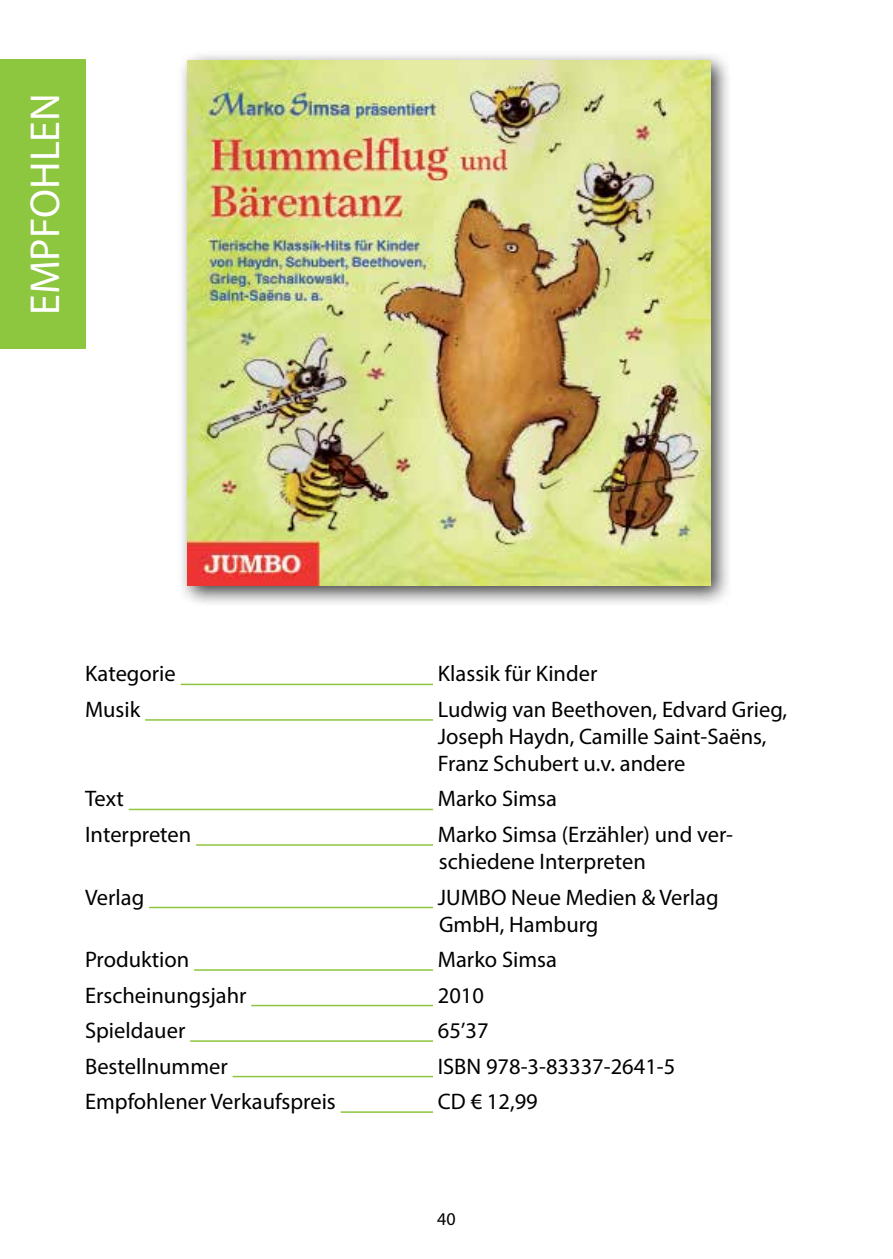
<style>
.page{position:relative;width:893px;height:1259px;background:#fff}
.page>*{position:absolute;margin:0;border:0;box-sizing:border-box;transform-origin:0 0}
.t1{font:42px "Myriad Pro";color:#fff}
.t2{font:22.5px/27px "Myriad Pro";color:#000}
.t3{font:18px "Myriad Pro";color:#000}
</style>
<div class="page">
<div style="left:0;top:60px;width:85px;height:289px;background:#8dc63f"></div>
<div style="left:177px;top:50px;width:556px;height:557px;background:#000;opacity:.75"></div>
<img style="left:187px;top:60px;width:523px;height:525px">
<hr style="left:181px;top:683px;width:252px;height:2px;background:#8dc63f">
<hr style="left:145px;top:719px;width:288px;height:1px;background:#8dc63f">
<hr style="left:129px;top:808px;width:304px;height:2px;background:#8dc63f">
<hr style="left:196px;top:844px;width:237px;height:1px;background:#8dc63f">
<hr style="left:149px;top:906px;width:284px;height:2px;background:#8dc63f">
<hr style="left:194px;top:969px;width:239px;height:1px;background:#8dc63f">
<hr style="left:251px;top:1004px;width:182px;height:2px;background:#8dc63f">
<hr style="left:190px;top:1040px;width:243px;height:1px;background:#8dc63f">
<hr style="left:233px;top:1075px;width:200px;height:2px;background:#8dc63f">
<hr style="left:341px;top:1111px;width:92px;height:1px;background:#8dc63f">
<h1 class="t1" style="left:19px;top:315px;width:223px;rotate:-90deg">EMPFOHLEN</h1>
<p class="t2" style="left:85px;top:660px;width:92px">Kategorie</p>
<p class="t2" style="left:438px;top:660px;width:161px">Klassik für Kinder</p>
<p class="t2" style="left:85px;top:695px;width:57px">Musik</p>
<p class="t2" style="left:438px;top:695px;width:351px">Ludwig van Beethoven, Edvard Grieg,<br>Joseph Haydn, Camille Saint-Saëns,<br>Franz Schubert u.v. andere</p>
<p class="t2" style="left:85px;top:785px;width:40px">Text</p>
<p class="t2" style="left:438px;top:785px;width:121px">Marko Simsa</p>
<p class="t2" style="left:85px;top:820px;width:108px">Interpreten</p>
<p class="t2" style="left:438px;top:820px;width:297px">Marko Simsa (Erzähler) und ver&shy;schiedene Interpreten</p>
<p class="t2" style="left:85px;top:883px;width:61px">Verlag</p>
<p class="t2" style="left:438px;top:883px;width:282px">JUMBO Neue Medien &amp; Verlag<br>GmbH, Hamburg</p>
<p class="t2" style="left:85px;top:945px;width:106px">Produktion</p>
<p class="t2" style="left:438px;top:945px;width:121px">Marko Simsa</p>
<p class="t2" style="left:85px;top:981px;width:163px">Erscheinungsjahr</p>
<p class="t2" style="left:438px;top:981px;width:48px">2010</p>
<p class="t2" style="left:85px;top:1016px;width:102px">Spieldauer</p>
<p class="t2" style="left:438px;top:1016px;width:52px">65’37</p>
<p class="t2" style="left:85px;top:1052px;width:144px">Bestellnummer</p>
<p class="t2" style="left:438px;top:1052px;width:239px">ISBN 978-3-83337-2641-5</p>
<p class="t2" style="left:85px;top:1087px;width:252px">Empfohlener Verkaufspreis</p>
<p class="t2" style="left:438px;top:1087px;width:101px">CD € 12,99</p>
<p class="t3" style="left:437px;top:1207px;width:20px">40</p>
</div>
